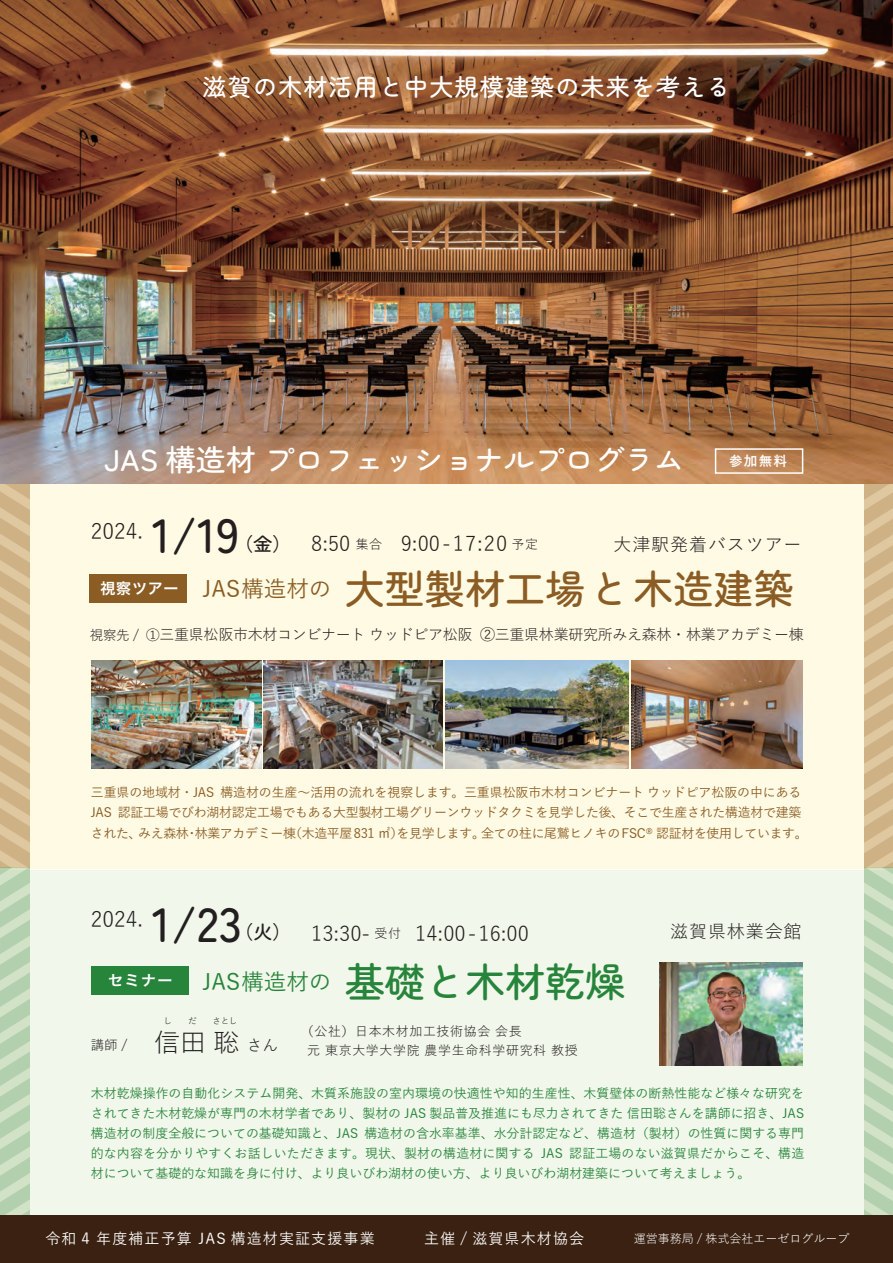
<style>
.page{position:relative;width:893px;height:1263px;background:#fff}
.page>*{position:absolute;margin:0;border:0;box-sizing:border-box;transform-origin:0 0}
.t1{font:500 48px "Hakobera Maru Gothic A";color:#231f20}
.t2{font:500 40.05px "Hakobera Maru Gothic A";color:#8b5c23}
.t3{font:500 40.05px "Hakobera Maru Gothic A";color:#27843b}
.t4{font:500 30px "Hakobera Maru Gothic A";color:#fff}
.t5{font:500 24px "Hakobera Maru Gothic A";letter-spacing:.05em;color:#fff}
.t6{font:500 22.5px "Yu Gothic";color:#8b5c23}
.t7{font:500 22.5px "Yu Gothic";color:#27843b}
.t8{font:21px "Yu Gothic";color:#231f20}
.t9{font:20.1px "Yu Gothic";color:#231f20}
.t10{font:500 18.75px "Hakobera Maru Gothic A";color:#231f20}
.t11{font:18px "Yu Gothic";letter-spacing:.05em;color:#231f20}
.t12{font:15px "Yu Gothic";letter-spacing:-.02em;color:#231f20}
.t13{font:500 15px "Yu Gothic";letter-spacing:.075em;color:#fff}
.t14{font:15px "Hira Kaku Pro W6";letter-spacing:.05em;color:#fff}
.t15{font:13.5px "Yu Gothic";color:#231f20}
.t16{font:700 13.5px "Yu Gothic";color:#fff}
.t17{font:500 12.9px/20.1px "Yu Gothic";color:#27843b;text-align:justify}
.t18{font:500 12.9px/20.1px "Yu Gothic";letter-spacing:-.02em;color:#8b5c23}
.t19{font:12.9px "Yu Gothic";letter-spacing:.05em;color:#231f20}
.t20{font:12px "Yu Gothic";color:#fff}
.t21{font:8.55px "Yu Gothic";color:#231f20}
.s1{font-family:"Hakobera Maru Gothic A";font-weight:500;font-size:18.75px}
.s2{font-size:12.9px}
.s3{font-size:13.5px}
.s4{font-size:25.8px}
.s5{font-size:15.75px}
</style>
<div class="page">
<div style="left:0;top:870px;width:893px;height:360px;background:#f1f7ea"></div>
<svg style="left:0;top:869px;width:30px;height:346px;background:#bed7b7"></svg>
<svg style="left:865px;top:869px;width:28px;height:346px;background:#bed7b7"></svg>
<svg style="left:0;top:484px;width:893px;height:385px;background:#f9f3db"></svg>
<img style="left:660px;top:962px;width:143px;height:103px">
<img style="left:0;top:0;width:893px;height:484px">
<img style="left:91px;top:661px;width:170px;height:108px">
<img style="left:264px;top:661px;width:179px;height:108px">
<img style="left:445px;top:661px;width:184px;height:108px">
<img style="left:631px;top:661px;width:172px;height:108px">
<div style="left:0;top:1215px;width:893px;height:48px;background:#3a2111"></div>
<div style="left:89px;top:574px;width:98px;height:29px;background:#8b5c23"></div>
<div style="left:91px;top:966px;width:97px;height:29px;background:#27843b"></div>
<div style="left:715px;top:448px;width:88px;height:26px;border:2px solid #fff"></div>
<h3 class="t5" style="left:203px;top:73px;width:529px">滋賀の木材活用と中大規模建築の未来を考える</h3>
<h3 class="t4" style="left:104px;top:441px;width:581px">JAS 構造材 プロフェッショナルプログラム</h3>
<p class="t16" style="left:729px;top:453px;width:60px">参加無料</p>
<h3 class="t8" style="left:91px;top:512px;width:54px">2024.</h3>
<h1 class="t1" style="left:152px;top:506px;width:89px">1/19</h1>
<h3 class="t9" style="left:235px;top:525px;width:305px"><span class="s1">（金）</span> 8:50 <span class="s2">集合　</span> 9:00-17:20 <span class="s2">予定</span></h3>
<h3 class="t11" style="left:613px;top:528px;width:190px">大津駅発着バスツアー</h3>
<p class="t14" style="left:100px;top:575px;width:79px">視察ツアー</p>
<h3 class="t6" style="left:202px;top:568px;width:130px">JAS構造材の</h3>
<h2 class="t2" style="left:345px;top:564px;width:450px">大型製材工場と木造建築</h2>
<p class="t12" style="left:90px;top:621px;width:716px"><span class="s3">視察先 / ①</span>三重県松阪市木材コンビナート ウッドピア松阪 ②三重県林業研究所みえ森林・林業アカデミー棟</p>
<p class="t18" style="left:91px;top:781px;width:718px">三重県の地域材・JAS 構造材の生産～活用の流れを視察します。三重県松阪市木材コンビナート ウッドピア松阪の中にある<br>JAS 認証工場でびわ湖材認定工場でもある大型製材工場グリーンウッドタクミを見学した後、そこで生産された構造材で建築された、みえ森林・林業アカデミー棟（木造平屋831 ㎡）を見学します。全ての柱に尾鷲ヒノキのFSC® 認証材を使用しています。</p>
<h3 class="t8" style="left:91px;top:900px;width:54px">2024.</h3>
<h1 class="t1" style="left:152px;top:895px;width:91px">1/23</h1>
<h3 class="t10" style="left:235px;top:921px;width:58px">（火）</h3>
<h3 class="t9" style="left:311px;top:915px;width:219px">13:30- <span class="s2">受付</span> 14:00-16:00</h3>
<h2 class="t3" style="left:345px;top:957px;width:282px">基礎と木材乾燥</h2>
<h3 class="t7" style="left:202px;top:961px;width:130px">JAS構造材の</h3>
<p class="t14" style="left:108px;top:966px;width:66px">セミナー</p>
<p class="t21" style="left:163px;top:1012px;width:76px">し　　だ　　さとし</p>
<p class="t15" style="left:91px;top:1032px;width:189px">講師 / <span class="s4">信田 聡</span> <span class="s5">さん</span></p>
<p class="t19" style="left:301px;top:1020px;width:222px">（公社）日本木材加工技術協会 会長</p>
<p class="t19" style="left:307px;top:1038px;width:272px">元 東京大学大学院 農学生命科学研究科 教授</p>
<h3 class="t11" style="left:670px;top:915px;width:133px">滋賀県林業会館</h3>
<p class="t17" style="left:91px;top:1081px;width:715px">木材乾燥操作の自動化システム開発、木質系施設の室内環境の快適性や知的生産性、木質壁体の断熱性能など様々な研究をされてきた木材乾燥が専門の木材学者であり、製材の JAS 製品普及推進にも尽力されてきた 信田聡さんを講師に招き、JAS構造材の制度全般についての基礎知識と、JAS 構造材の含水率基準、水分計認定など、構造材（製材）の性質に関する専門的な内容を分かりやすくお話しいただきます。現状、製材の構造材に関する JAS 認証工場のない滋賀県だからこそ、構造材について基礎的な知識を身に付け、より良いびわ湖材の使い方、より良いびわ湖材建築について考えましょう。</p>
<p class="t13" style="left:45px;top:1225px;width:331px">令和 4 年度補正予算 JAS 構造材実証支援事業</p>
<p class="t13" style="left:424px;top:1225px;width:161px">主催 / 滋賀県木材協会</p>
<p class="t20" style="left:634px;top:1228px;width:217px">運営事務局 / 株式会社エーゼログループ</p>
</div>
